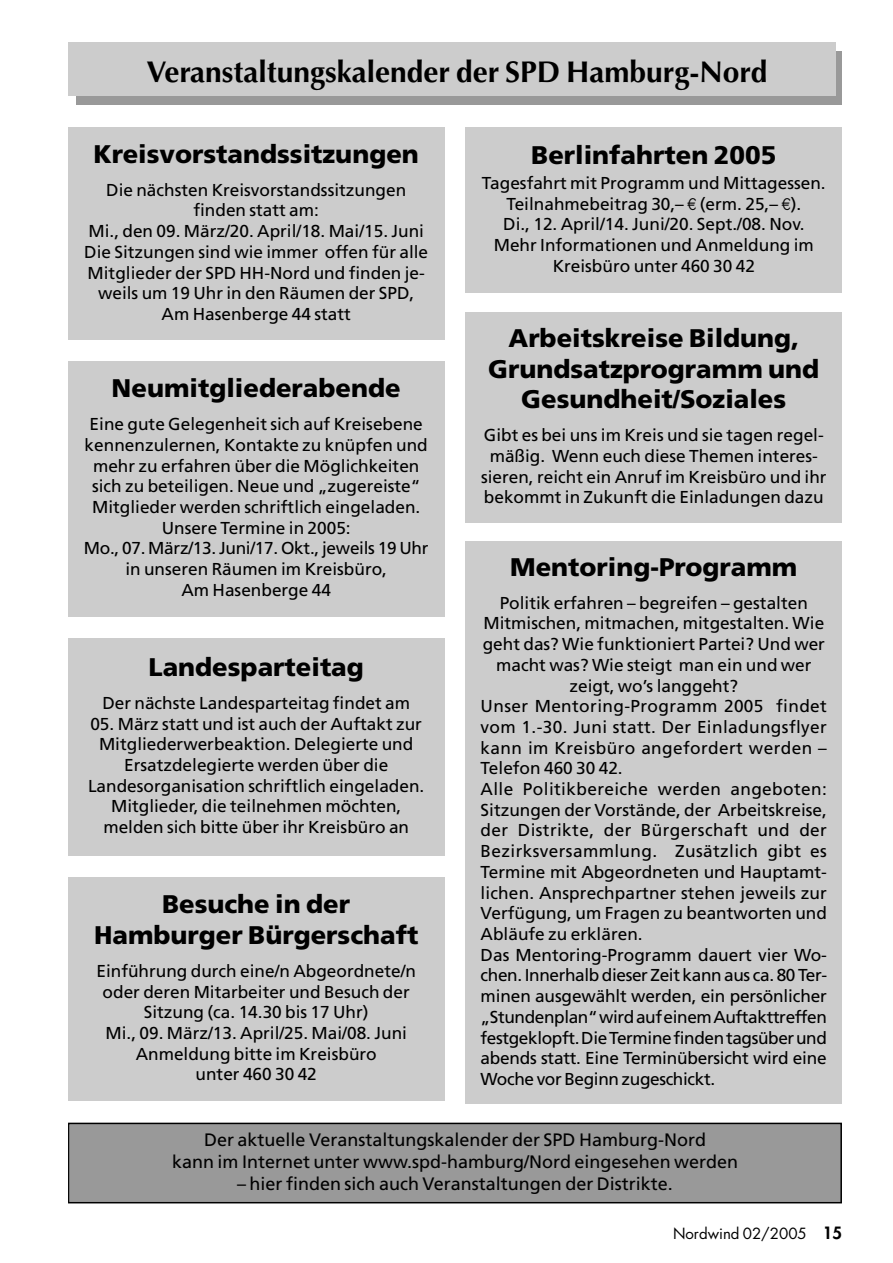
<style>
.page{position:relative;width:893px;height:1263px;background:#fff}
.page>*{position:absolute;margin:0;border:0;box-sizing:border-box;transform-origin:0 0}
.t1{font:700 30px "Optima";color:#000}
.t2{font:900 25.5px/30.6px "Frutiger";color:#000;text-align:center}
.t3{font:18px/21.6px "Frutiger";color:#000;text-align:center}
.t4{font:17.25px/20.7px "Frutiger";color:#000;text-align:center}
.t5{font:17.25px "Frutiger";letter-spacing:.02em;color:#000}
.t6{font:17.25px "Frutiger";letter-spacing:-.02em;color:#000}
.t7{font:15px "Futura";color:#000}
.s1{font-family:"Euro Classic"}
.s2{font-weight:800;font-size:16.5px}
</style>
<div class="page">
<div style="left:77px;top:51px;width:765px;height:54px;background:#999"></div>
<div style="left:68px;top:43px;width:767px;height:53px;background:#ccc"></div>
<div style="left:68px;top:361px;width:376px;height:255px;background:#ccc"></div>
<div style="left:68px;top:128px;width:376px;height:212px;background:#ccc"></div>
<div style="left:68px;top:877px;width:376px;height:224px;background:#ccc"></div>
<div style="left:70px;top:1124px;width:770px;height:78px;background:#999"></div>
<div style="left:68px;top:1123px;width:774px;height:80px;border:2px solid #000"></div>
<div style="left:466px;top:542px;width:376px;height:562px;background:#ccc"></div>
<div style="left:466px;top:128px;width:376px;height:165px;background:#ccc"></div>
<div style="left:466px;top:312px;width:376px;height:211px;background:#ccc"></div>
<div style="left:68px;top:638px;width:376px;height:217px;background:#ccc"></div>
<h1 class="t1" style="left:147px;top:60px;width:622px">Veranstaltungskalender der SPD Hamburg-Nord</h1>
<h2 class="t2" style="left:93px;top:141px;width:327px">Kreisvorstandssitzungen</h2>
<p class="t4" style="left:84px;top:181px;width:345px">Die nächsten Kreisvorstandssitzungen finden statt am:<br>Mi., den 09. März/20. April/18. Mai/15. Juni Die Sitzungen sind wie immer offen für alle Mitglieder der SPD HH-Nord und finden je&shy;weils um 19 Uhr in den Räumen der SPD, Am Hasenberge 44 statt</p>
<h2 class="t2" style="left:112px;top:375px;width:291px">Neumitgliederabende</h2>
<p class="t4" style="left:84px;top:415px;width:346px">Eine gute Gelegenheit sich auf Kreisebene kennenzulernen, Kontakte zu knüpfen und mehr zu erfahren über die Möglichkeiten sich zu beteiligen. Neue und „zugereiste“ Mitglieder werden schriftlich eingeladen.<br>Unsere Termine in 2005:<br>Mo., 07. März/13. Juni/17. Okt., jeweils 19 Uhr in unseren Räumen im Kreisbüro,<br>Am Hasenberge 44</p>
<h2 class="t2" style="left:148px;top:654px;width:217px">Landesparteitag</h2>
<p class="t4" style="left:102px;top:694px;width:309px">Der nächste Landesparteitag findet am</p>
<p class="t4" style="left:88px;top:715px;width:338px">05. März statt und ist auch der Auftakt zur Mitgliederwerbeaktion. Delegierte und Ersatzdelegierte werden über die Landesorganisation schriftlich eingeladen.<br>Mitglieder, die teilnehmen möchten, melden sich bitte über ihr Kreisbüro an</p>
<h2 class="t2" style="left:94px;top:891px;width:326px">Besuche in der<br>Hamburger Bürgerschaft</h2>
<p class="t4" style="left:96px;top:962px;width:321px">Einführung durch eine/n Abgeordnete/n oder deren Mitarbeiter und Besuch der<br>Sitzung (ca. 14.30 bis 17 Uhr)<br>Mi., 09. März/13. April/25. Mai/08. Juni<br>Anmeldung bitte im Kreisbüro<br>unter 460 30 42</p>
<h2 class="t2" style="left:531px;top:142px;width:246px">Berlinfahrten 2005</h2>
<p class="t4" style="left:482px;top:173px;width:345px;line-height:21.6px">Tagesfahrt mit Programm und Mittagessen.<br>Teilnahmebeitrag 30,– <span class="s1">Q</span> (erm. 25,– <span class="s1">Q</span>).</p>
<p class="t4" style="left:494px;top:215px;width:322px">Di., 12. April/14. Juni/20. Sept./08. Nov.<br>Mehr Informationen und Anmeldung im<br>Kreisbüro unter 460 30 42</p>
<h2 class="t2" style="left:488px;top:325px;width:333px">Arbeitskreise Bildung,<br>Grundsatzprogramm und<br>Gesundheit/Soziales</h2>
<p class="t4" style="left:481px;top:426px;width:347px">Gibt es bei uns im Kreis und sie tagen regel&shy;mäßig. Wenn euch diese Themen interes&shy;sieren, reicht ein Anruf im Kreisbüro und ihr bekommt in Zukunft die Einladungen dazu</p>
<h2 class="t2" style="left:510px;top:554px;width:289px">Mentoring-Programm</h2>
<p class="t4" style="left:500px;top:594px;width:310px">Politik erfahren – begreifen – gestalten</p>
<p class="t4" style="left:483px;top:614px;width:342px">Mitmischen, mitmachen, mitgestalten. Wie</p>
<p class="t4" style="left:483px;top:635px;width:344px">geht das? Wie funktioniert Partei? Und wer</p>
<p class="t4" style="left:496px;top:656px;width:317px">macht was? Wie steigt man ein und wer</p>
<p class="t4" style="left:569px;top:676px;width:170px">zeigt, wo’s langgeht?</p>
<p class="t5" style="left:481px;top:699px;width:348px">Unser Mentoring-Programm 2005 findet</p>
<p class="t5" style="left:481px;top:720px;width:348px">vom 1.-30. Juni statt. Der Einladungsflyer</p>
<p class="t5" style="left:481px;top:741px;width:348px">kann im Kreisbüro angefordert werden –</p>
<p class="t4" style="left:481px;top:759px;width:144px">Telefon 460 30 42.</p>
<p class="t5" style="left:481px;top:782px;width:348px">Alle Politikbereiche werden angeboten:</p>
<p class="t4" style="left:481px;top:801px;width:348px">Sitzungen der Vorstände, der Arbeitskreise,</p>
<p class="t5" style="left:481px;top:823px;width:348px">der Distrikte, der Bürgerschaft und der</p>
<p class="t5" style="left:481px;top:844px;width:348px">Bezirksversammlung. Zusätzlich gibt es</p>
<p class="t4" style="left:481px;top:863px;width:348px">Termine mit Abgeordneten und Hauptamt-</p>
<p class="t4" style="left:481px;top:883px;width:348px">lichen. Ansprechpartner stehen jeweils zur</p>
<p class="t4" style="left:481px;top:904px;width:348px">Verfügung, um Fragen zu beantworten und</p>
<p class="t4" style="left:481px;top:925px;width:164px">Abläufe zu erklären.</p>
<p class="t4" style="left:481px;top:946px;width:348px">Das Mentoring-Programm dauert vier Wo-</p>
<p class="t6" style="left:481px;top:968px;width:348px">chen. Innerhalb dieser Zeit kann aus ca. 80 Ter-</p>
<p class="t4" style="left:481px;top:987px;width:348px">minen ausgewählt werden, ein persönlicher</p>
<p class="t6" style="left:481px;top:1010px;width:348px">„Stundenplan“ wird auf einem Auftakttreffen</p>
<p class="t6" style="left:481px;top:1030px;width:348px">festgeklopft. Die Termine finden tagsüber und</p>
<p class="t4" style="left:481px;top:1049px;width:348px">abends statt. Eine Terminübersicht wird eine</p>
<p class="t6" style="left:481px;top:1072px;width:236px">Woche vor Beginn zugeschickt.</p>
<p class="t3" style="left:172px;top:1131px;width:568px">Der aktuelle Veranstaltungskalender der SPD Hamburg-Nord<br>kann im Internet unter www.spd-hamburg/Nord eingesehen werden</p>
<p class="t3" style="left:237px;top:1174px;width:437px">– hier finden sich auch Veranstaltungen der Distrikte.</p>
<p class="t7" style="left:673px;top:1226px;width:170px">Nordwind 02/2005 <span class="s2">15</span></p>
</div>
